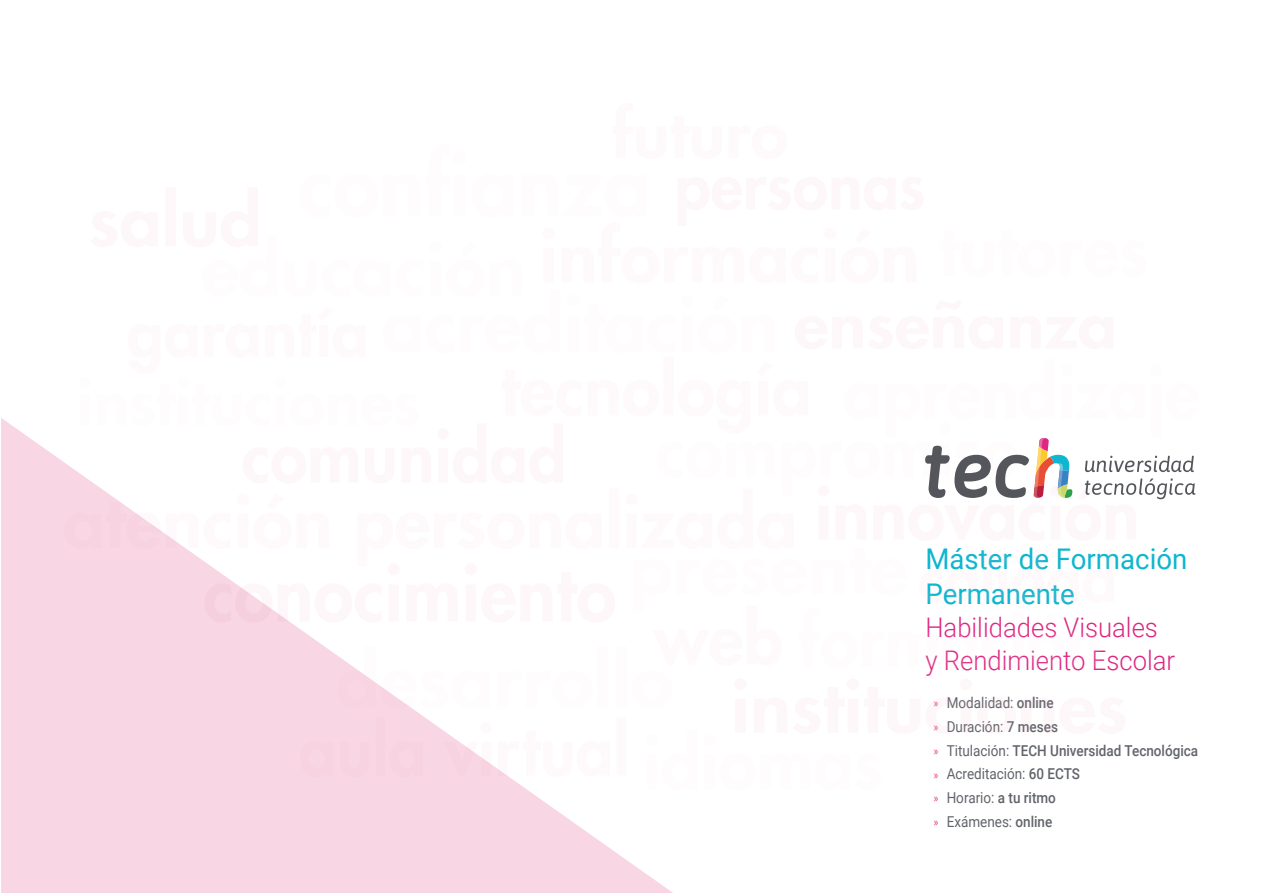
<style>
.page{position:relative;width:1263px;height:893px;background:#fff}
.page>*{position:absolute;margin:0;border:0;box-sizing:border-box;transform-origin:0 0}
.t1{font:28.5px/34.2px "Roboto";color:#0fb6cf}
.t2{font:300 27px/33px "Roboto";color:#de2782;scale:.95 1}
.t3{font:15px/23.7px "Roboto";color:#61646a;scale:.9 1}
.s1{font-family:"Myriad Pro";font-size:12px;color:#df3174}
.s2{font-weight:500}
</style>
<div class="page">
<svg style="left:1px;top:418px;width:672px;height:475px;background:#f8d9e5"></svg>
<svg style="left:64px;top:418px;width:1132px;height:372px"></svg>
<h1 class="t1" style="left:925px;top:541px;width:263px">Máster de Formación<br>Permanente</h1>
<h2 class="t2" style="left:925px;top:610px;width:264px">Habilidades Visuales y Rendimiento Escolar</h2>
<p class="t3" style="left:934px;top:690px;width:295px"><span class="s1">»</span> Modalidad: <span class="s2">online<br></span><span class="s1">»</span> Duración: <span class="s2">7 meses<br></span><span class="s1">»</span> Titulación: <span class="s2">TECH Universidad Tecnológica </span><span class="s1">»</span> Acreditación: <span class="s2">60 ECTS<br></span><span class="s1">»</span> Horario: <span class="s2">a tu ritmo<br></span><span class="s1">»</span> Exámenes: <span class="s2">online</span></p>
</div>
